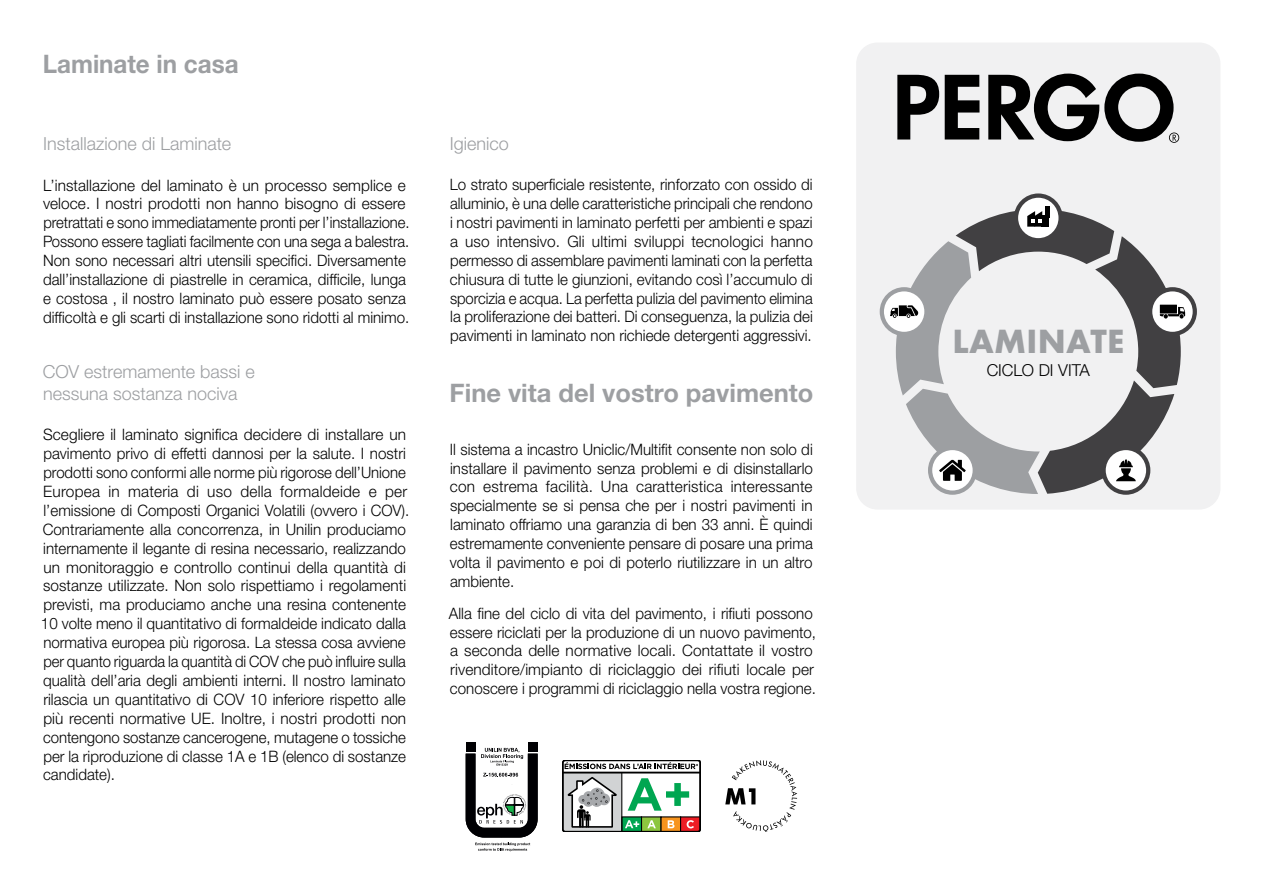
<style>
.page{position:relative;width:1263px;height:893px;background:#fff}
.page>*{position:absolute;margin:0;border:0;box-sizing:border-box;transform-origin:0 0}
.t1{font:700 34.95px "Futura PT";letter-spacing:.01em;color:#9d9fa2}
.t2{font:700 25.5px "Helvetica Neue LTW1 G";color:#9d9fa2}
.t3{font:700 25.5px "Helvetica Neue LTW1 G";color:#9d9fa2;scale:.95 1}
.t4{font:300 18px/21.6px "Helvetica Neue LTW1 G";color:#9d9fa2}
.t5{font:300 16.5px "Helvetica Neue LTW1 G";color:#000}
.t6{font:300 15.75px/18.9px "Helvetica Neue LTW1 G";color:#000}
.t7{font:300 15.75px/18.9px "Helvetica Neue LTW1 G";color:#000;text-align:justify;scale:.96 1}
</style>
<div class="page">
<div style="left:856px;top:43px;width:364px;height:467px;background:#f1f1f2;border-radius:21px"></div>
<svg style="left:725px;top:760px;width:72px;height:72px"></svg>
<svg style="left:562px;top:760px;width:139px;height:72px"></svg>
<svg style="left:1150px;top:289px;width:45px;height:45px"></svg>
<div style="left:1148px;top:287px;width:49px;height:49px;border:4px solid #414042;border-radius:50%"></div>
<svg style="left:1016px;top:196px;width:45px;height:44px"></svg>
<div style="left:1014px;top:193px;width:49px;height:49px;border:4px solid #414042;border-radius:50%"></div>
<hr style="left:1045px;top:206px;width:4px;height:12px;background:#000">
<svg style="left:882px;top:289px;width:44px;height:45px"></svg>
<div style="left:880px;top:287px;width:48px;height:49px;border:4px solid #9d9fa2;border-radius:50%"></div>
<svg style="left:890px;top:209px;width:295px;height:285px"></svg>
<svg style="left:897px;top:75px;width:42px;height:65px"></svg>
<svg style="left:945px;top:75px;width:34px;height:65px"></svg>
<svg style="left:988px;top:74px;width:191px;height:69px"></svg>
<div style="left:466px;top:742px;width:9px;height:9px;background:#000003"></div>
<div style="left:528px;top:742px;width:10px;height:9px;background:#000003"></div>
<svg style="left:466px;top:748px;width:72px;height:103px"></svg>
<h2 class="t3" style="left:43px;top:49px;width:208px">Laminate in casa</h2>
<p class="t4" style="left:43px;top:133px;width:190px">Installazione di Laminate</p>
<p class="t6" style="left:43px;top:175px;width:368px">L’installazione del laminato è un processo semplice e veloce. I nostri prodotti non hanno bisogno di essere pretrattati e sono immediatamente pronti per l’installazione.<br>Possono essere tagliati facilmente con una sega a balestra.<br>Non sono necessari altri utensili specifici. Diversamente dall’installazione di piastrelle in ceramica, difficile, lunga e costosa , il nostro laminato può essere posato senza difficoltà e gli scarti di installazione sono ridotti al minimo.</p>
<p class="t4" style="left:43px;top:361px;width:214px">COV estremamente bassi e nessuna sostanza nociva</p>
<p class="t6" style="left:41px;top:425px;width:370px">Scegliere il laminato significa decidere di installare un pavimento privo di effetti dannosi per la salute. I nostri prodotti sono conformi alle norme più rigorose dell’Unione Europea in materia di uso della formaldeide e per l’emissione di Composti Organici Volatili (ovvero i COV).<br>Contrariamente alla concorrenza, in Unilin produciamo internamente il legante di resina necessario, realizzando un monitoraggio e controllo continui della quantità di sostanze utilizzate. Non solo rispettiamo i regolamenti previsti, ma produciamo anche una resina contenente 10 volte meno il quantitativo di formaldeide indicato dalla normativa europea più rigorosa. La stessa cosa avviene per quanto riguarda la quantità di COV che può influire sulla qualità dell’aria degli ambienti interni. Il nostro laminato rilascia un quantitativo di COV 10 inferiore rispetto alle più recenti normative UE. Inoltre, i nostri prodotti non contengono sostanze cancerogene, mutagene o tossiche per la riproduzione di classe 1A e 1B (elenco di sostanze candidate).</p>
<p class="t4" style="left:450px;top:133px;width:61px">Igienico</p>
<p class="t7" style="left:450px;top:175px;width:380px">Lo strato superficiale resistente, rinforzato con ossido di alluminio, è una delle caratteristiche principali che rendono i nostri pavimenti in laminato perfetti per ambienti e spazi a uso intensivo. Gli ultimi sviluppi tecnologici hanno permesso di assemblare pavimenti laminati con la perfetta chiusura di tutte le giunzioni, evitando così l’accumulo di sporcizia e acqua. La perfetta pulizia del pavimento elimina la proliferazione dei batteri. Di conseguenza, la pulizia dei pavimenti in laminato non richiede detergenti aggressivi.</p>
<h2 class="t2" style="left:450px;top:377px;width:365px">Fine vita del vostro pavimento</h2>
<p class="t7" style="left:450px;top:440px;width:380px">Il sistema a incastro Uniclic/Multifit consente non solo di installare il pavimento senza problemi e di disinstallarlo con estrema facilità. Una caratteristica interessante specialmente se si pensa che per i nostri pavimenti in laminato offriamo una garanzia di ben 33 anni. È quindi estremamente conveniente pensare di posare una prima volta il pavimento e poi di poterlo riutilizzare in un altro ambiente.</p>
<p class="t7" style="left:449px;top:603px;width:384px;text-align:left">Alla fine del ciclo di vita del pavimento, i rifiuti possono essere riciclati per la produzione di un nuovo pavimento, a seconda delle normative locali. Contattate il vostro rivenditore/impianto di riciclaggio dei rifiuti locale per conoscere i programmi di riciclaggio nella vostra regione.</p>
<h1 class="t1" style="left:952px;top:319px;width:173px">LAMINATE</h1>
<p class="t5" style="left:987px;top:360px;width:105px">CICLO DI VITA</p>
</div>
